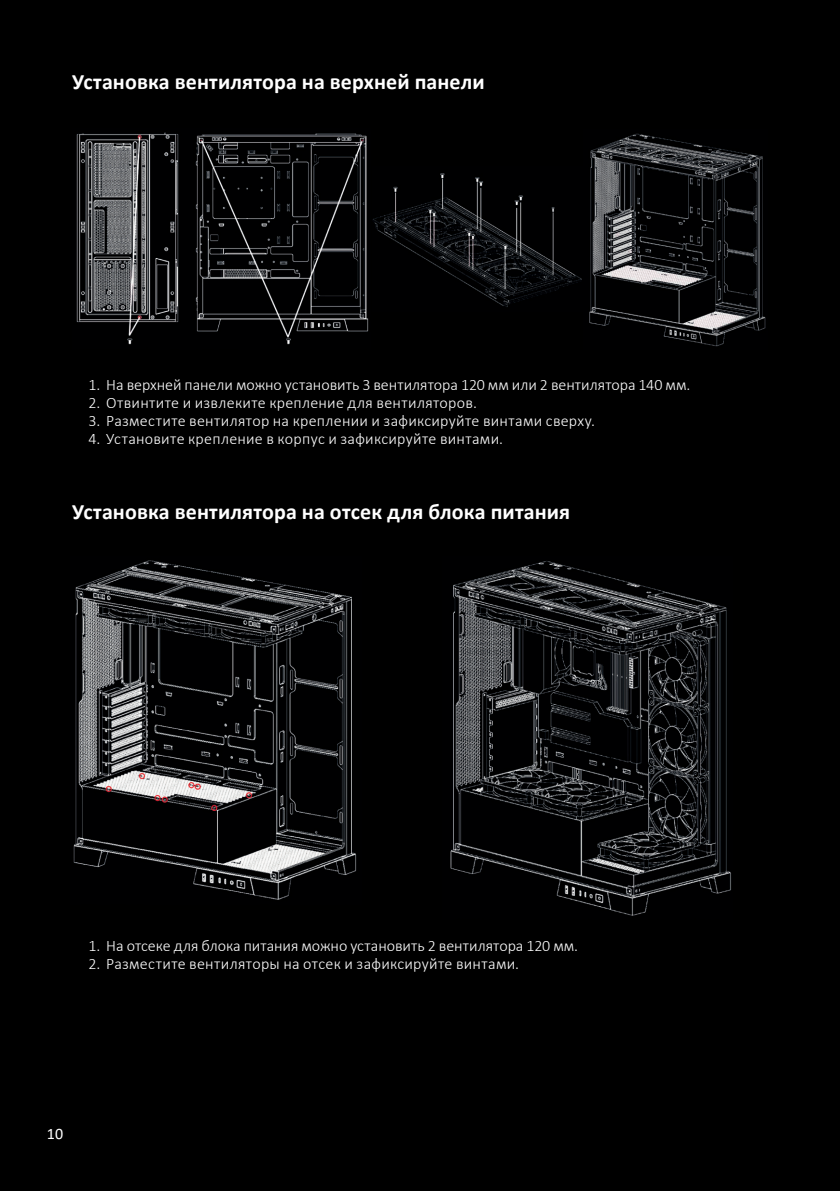
<style>
.page{position:relative;width:840px;height:1191px;background:#fff}
.page>*{position:absolute;margin:0;border:0;box-sizing:border-box;transform-origin:0 0}
.Заголовок_11{font:700 22px "Calibri";letter-spacing:.005em;color:#fff}
.t1{font:300 16px "Calibri";letter-spacing:.015em;color:#fff}
.t2{font:16px "Calibri";color:#fff}
</style>
<div class="page">
<div style="left:0;top:0;width:839px;height:1191px;background:#000"></div>
<img style="left:76px;top:132px;width:293px;height:213px">
<img style="left:373px;top:173px;width:209px;height:134px">
<img style="left:589px;top:133px;width:177px;height:214px">
<img style="left:73px;top:560px;width:284px;height:340px">
<img style="left:450px;top:561px;width:281px;height:355px">
<p class="Заголовок_11" style="left:72px;top:66px;width:414px">Установка вентилятора на верхней панели</p>
<p class="t1" style="left:88px;top:375px;width:603px">1. На верхней панели можно установить 3 вентилятора 120 мм или 2 вентилятора 140 мм.</p>
<p class="t1" style="left:88px;top:393px;width:390px">2. Отвинтите и извлеките крепление для вентиляторов.</p>
<p class="t1" style="left:88px;top:411px;width:508px">3. Разместите вентилятор на креплении и зафиксируйте винтами сверху.</p>
<p class="t1" style="left:88px;top:429px;width:416px">4. Установите крепление в корпус и зафиксируйте винтами.</p>
<p class="Заголовок_11" style="left:72px;top:496px;width:499px">Установка вентилятора на отсек для блока питания</p>
<p class="t1" style="left:88px;top:935px;width:491px">1. На отсеке для блока питания можно установить 2 вентилятора 120 мм.</p>
<p class="t1" style="left:88px;top:953px;width:432px">2. Разместите вентиляторы на отсек и зафиксируйте винтами.</p>
<p class="t2" style="left:47px;top:1122px;width:18px">10</p>
</div>
